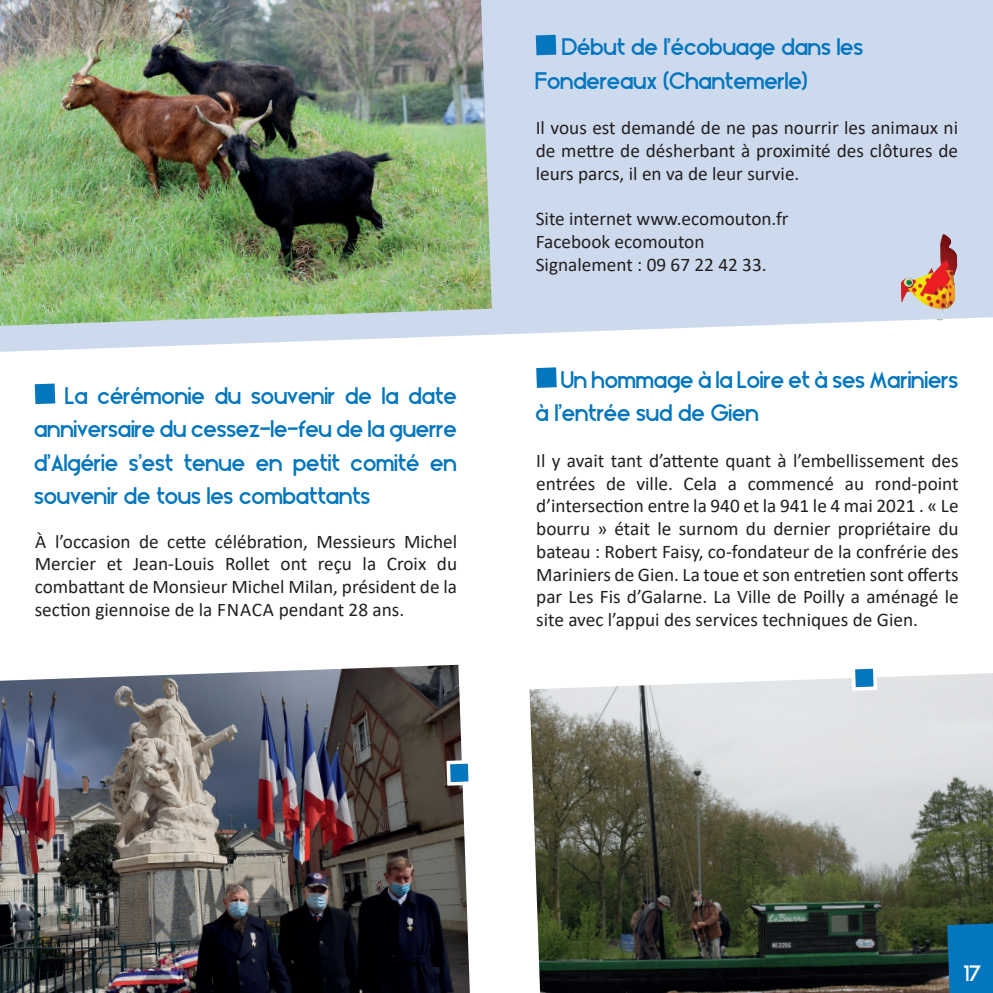
<style>
.page{position:relative;width:993px;height:993px;background:#fff}
.page>*{position:absolute;margin:0;border:0;box-sizing:border-box;transform-origin:0 0}
.t1{font:24.5px/33.2px "Blissful Thinking";color:#0376bd}
.t2{font:22.75px "Blissful Thinking";color:#fff}
.t3{font:19.25px/22.8px "Calibri";color:#231f20;text-align:justify}
</style>
<div class="page">
<img style="left:529px;top:673px;width:463px;height:319px">
<svg style="left:946px;top:923px;width:46px;height:69px;background:#0672b3"></svg>
<svg style="left:0;top:0;width:992px;height:352px;background:#d1ddef"></svg>
<svg style="left:535px;top:35px;width:21px;height:20px"></svg>
<svg style="left:35px;top:383px;width:20px;height:21px"></svg>
<svg style="left:536px;top:367px;width:20px;height:21px"></svg>
<img style="left:0;top:664px;width:469px;height:328px">
<svg style="left:444px;top:758px;width:25px;height:29px"></svg>
<svg style="left:849px;top:668px;width:29px;height:24px"></svg>
<img style="left:887px;top:215px;width:84px;height:114px">
<img style="left:0;top:0;width:491px;height:326px">
<p class="t1" style="left:35px;top:379px;width:424px;text-align:justify;text-indent:31px">La cérémonie du souvenir de la date anniversaire du cessez-le-feu de la guerre d’Algérie s’est tenue en petit comité en souvenir de tous les combattants</p>
<p class="t3" style="left:35px;top:529px;width:424px">À l’occasion de cette célébration, Messieurs Michel Mercier et Jean-Louis Rollet ont reçu la Croix du combattant de Monsieur Michel Milan, président de la section giennoise de la FNACA pendant 28 ans.</p>
<p class="t1" style="left:535px;top:30px;width:329px;text-indent:27px">Début de l’écobuage dans les<br>Fondereaux (Chantemerle)</p>
<p class="t3" style="left:535px;top:116px;width:424px">Il vous est demandé de ne pas nourrir les animaux ni de mettre de désherbant à proximité des clôtures de leurs parcs, il en va de leur survie.</p>
<p class="t3" style="left:535px;top:207px;width:254px;text-align:left">Site internet www.ecomouton.fr<br>Facebook ecomouton<br>Signalement : 09 67 22 42 33.</p>
<p class="t1" style="left:536px;top:362px;width:424px;text-indent:25px">Un hommage à la Loire et à ses Mariniers à l’entrée sud de Gien</p>
<p class="t3" style="left:536px;top:448px;width:424px">Il y avait tant d’attente quant à l’embellissement des entrées de ville. Cela a commencé au rond-point d’intersection entre la 940 et la 941 le 4 mai 2021 . « Le bourru » était le surnom du dernier propriétaire du bateau : Robert Faisy, co-fondateur de la confrérie des Mariniers de Gien. La toue et son entretien sont offerts par Les Fis d’Galarne. La Ville de Poilly a aménagé le site avec l’appui des services techniques de Gien.</p>
<p class="t2" style="left:963px;top:960px;width:19px">17</p>
</div>
